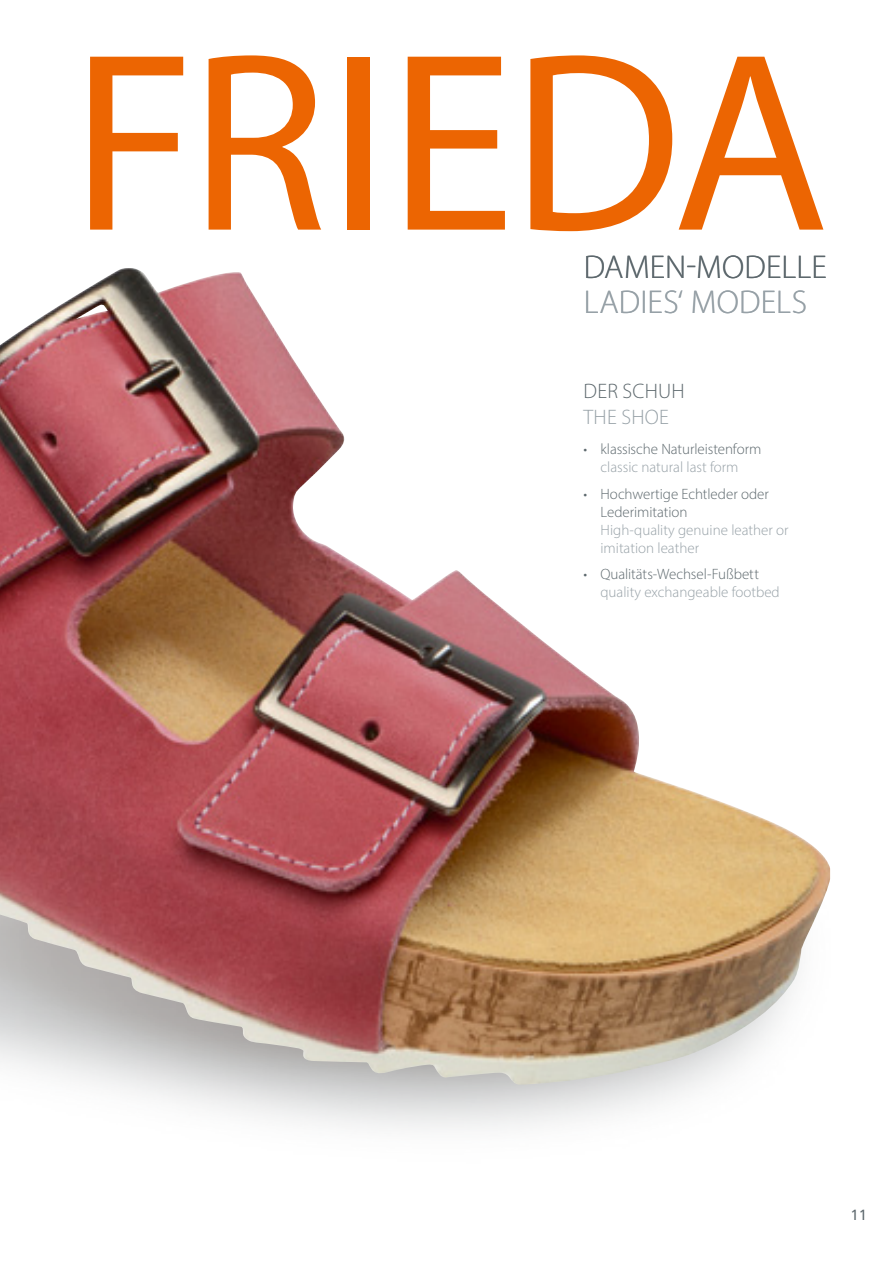
<style>
.page{position:relative;width:893px;height:1263px;background:#fff}
.page>*{position:absolute;margin:0;border:0;box-sizing:border-box;transform-origin:0 0}
.t1{font:256.5px "Myriad Pro";letter-spacing:-.015em;color:#ec6502}
.t2{font:300 33px "Myriad Pro";letter-spacing:.005em;color:#5d686d}
.t3{font:300 33px "Myriad Pro";letter-spacing:.01em;color:#97a1a7}
.t4{font:300 21px "Myriad Pro";letter-spacing:.01em;color:#5d686d}
.t5{font:300 21px "Myriad Pro";letter-spacing:.01em;color:#97a1a7}
.t6{font:300 15px/18px "Myriad Pro";letter-spacing:-.005em;color:#5d686d}
.t7{font:300 15px/18px "Myriad Pro";color:#97a1a7}
.t8{font:15px "Humanist 777 BT Roman B";color:#5d686d}
</style>
<div class="page">
<img style="left:0;top:268px;width:830px;height:816px">
<h1 class="t1" style="left:71px;top:-15px;width:760px">FRIEDA</h1>
<h2 class="t2" style="left:584px;top:247px;width:244px">DAMEN-MODELLE</h2>
<h2 class="t3" style="left:584px;top:282px;width:225px">LADIES‘ MODELS</h2>
<h3 class="t4" style="left:584px;top:379px;width:103px">DER SCHUH</h3>
<h3 class="t5" style="left:584px;top:404px;width:87px">THE SHOE</h3>
<p class="t6" style="left:583px;top:440px;width:180px">• klassische Naturleistenform</p>
<p class="t7" style="left:600px;top:458px;width:140px">classic natural last form</p>
<p class="t6" style="left:600px;top:485px;width:170px;text-indent:-17px">• Hochwertige Echtleder oder<br>Lederimitation</p>
<p class="t7" style="left:600px;top:521px;width:190px">High-quality genuine leather or imitation leather</p>
<p class="t6" style="left:583px;top:565px;width:177px">• Qualitäts-Wechsel-Fußbett</p>
<p class="t7" style="left:600px;top:583px;width:181px">quality exchangeable footbed</p>
<p class="t8" style="left:850px;top:1206px;width:19px">11</p>
</div>
